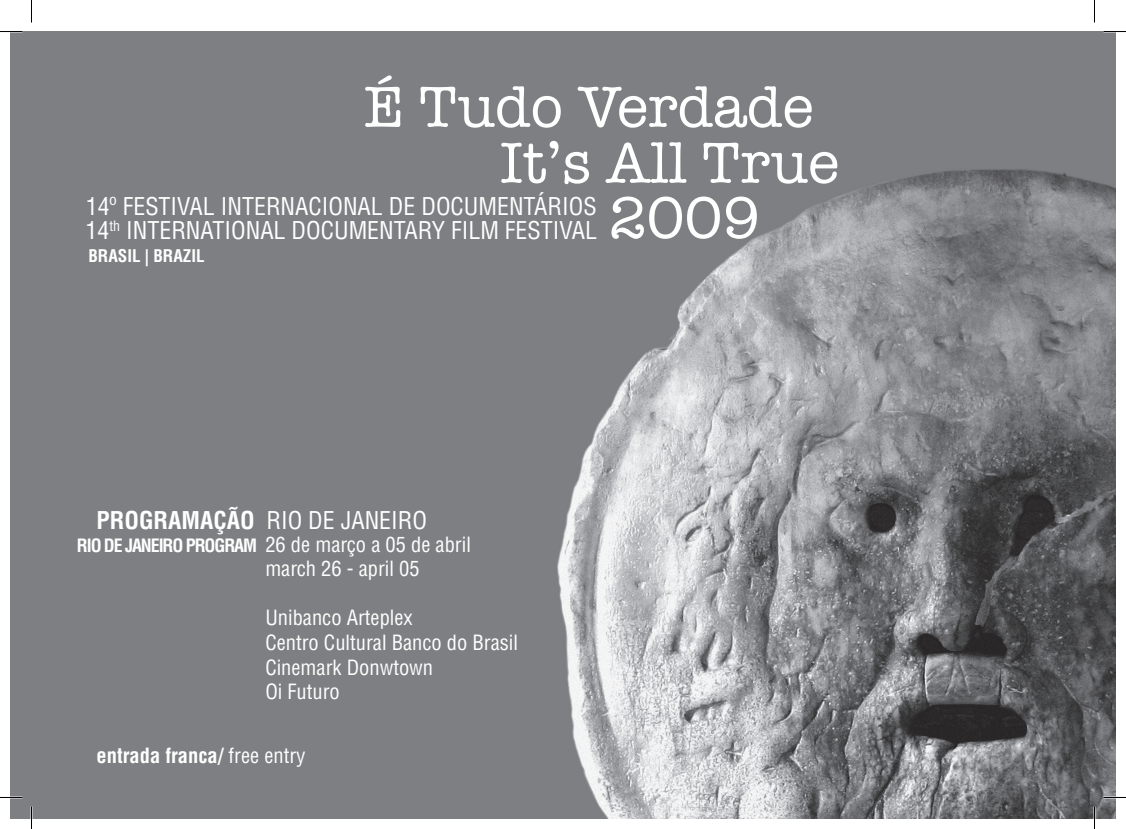
<style>
.page{position:relative;width:1126px;height:829px;background:#fff}
.page>*{position:absolute;margin:0;border:0;box-sizing:border-box;transform-origin:0 0}
.t1{font:59.55px "American Typewriter";color:#fff}
.t2{font:condensed 23.85px/24px "Helvetica LT Std";color:#fff}
.t3{font:condensed 20.55px/24.6px "Helvetica LT Std";color:#fff}
.t4{font:700 condensed 20.55px "Helvetica LT Std";color:#fff}
.t5{font:700 condensed 18px "Helvetica LT Std";letter-spacing:-.06em;color:#fff}
.t6{font:700 condensed 17.1px "Helvetica LT Std";color:#fff}
.s1{font-weight:700}
.s2{font-weight:400}
</style>
<div class="page">
<img style="left:10px;top:32px;width:1106px;height:786px">
<hr style="left:0;top:796px;width:22px;height:2px;background:#fff">
<hr style="left:1103px;top:796px;width:23px;height:2px;background:#fff">
<svg style="left:0;top:31px;width:22px;height:1px"></svg>
<svg style="left:1103px;top:31px;width:23px;height:1px"></svg>
<svg style="left:0;top:797px;width:22px;height:1px"></svg>
<svg style="left:1103px;top:797px;width:23px;height:1px"></svg>
<svg style="left:31px;top:0;width:1px;height:22px"></svg>
<svg style="left:31px;top:806px;width:1px;height:22px"></svg>
<svg style="left:1094px;top:0;width:1px;height:22px"></svg>
<svg style="left:1094px;top:806px;width:1px;height:22px"></svg>
<h1 class="t1" style="left:364px;top:61px;width:451px">É Tudo Verdade</h1>
<h1 class="t1" style="left:500px;top:117px;width:341px">It’s All True</h1>
<h1 class="t1" style="left:609px;top:172px;width:153px">2009</h1>
<p class="t2" style="left:85px;top:194px;width:513px">14º FESTIVAL INTERNACIONAL DE DOCUMENTÁRIOS<br>14<sup>th</sup> INTERNATIONAL DOCUMENTARY FILM FESTIVAL</p>
<p class="t6" style="left:89px;top:245px;width:118px">BRASIL | BRAZIL</p>
<p class="t2" style="left:97px;top:508px;width:332px"><span class="s1">PROGRAMAÇÃO</span> RIO DE JANEIRO</p>
<p class="t3" style="left:265px;top:531px;width:207px">26 de março a 05 de abril march 26 - april 05</p>
<p class="t3" style="left:265px;top:605px;width:254px">Unibanco Arteplex<br>Centro Cultural Banco do Brasil<br>Cinemark Donwtown<br>Oi Futuro</p>
<p class="t5" style="left:77px;top:534px;width:182px">RIO DE JANEIRO PROGRAM</p>
<p class="t4" style="left:97px;top:742px;width:211px">entrada franca/ <span class="s2">free entry</span></p>
</div>
